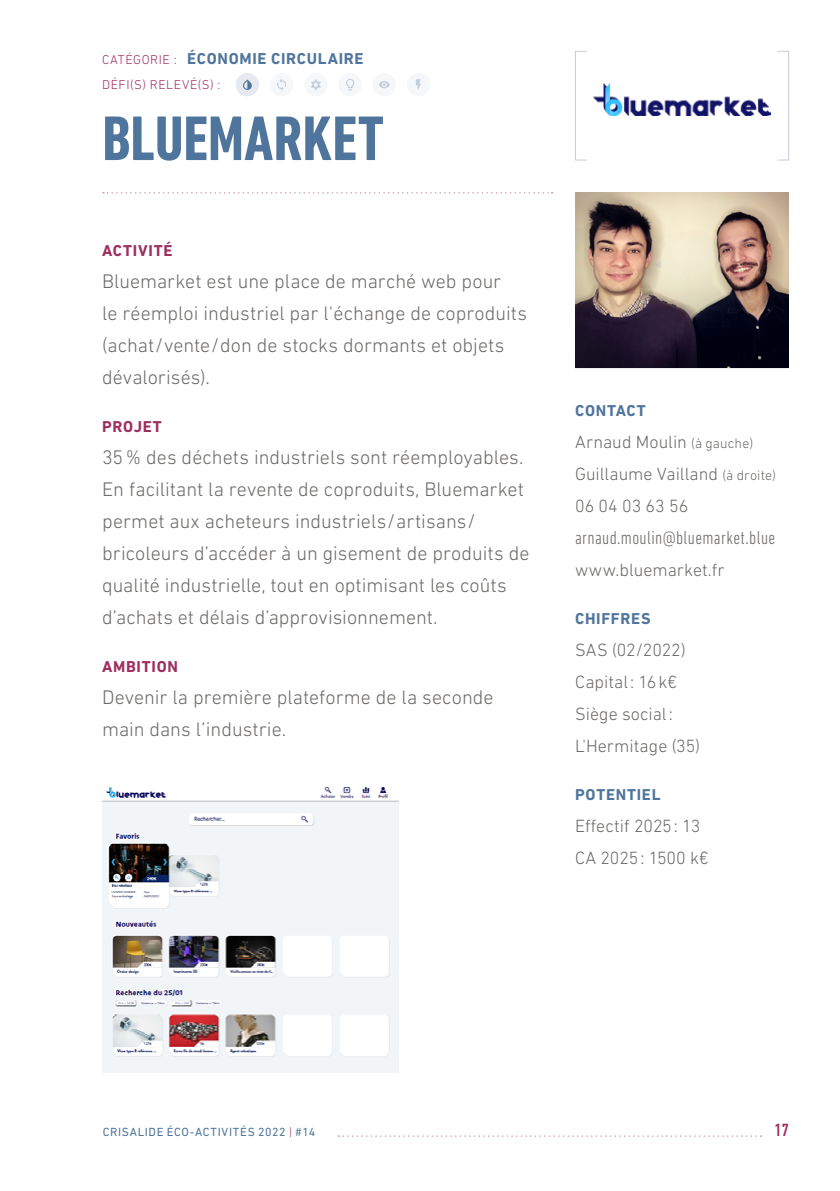
<style>
.page{position:relative;width:840px;height:1191px;background:#fff}
.page>*{position:absolute;margin:0;border:0;box-sizing:border-box;transform-origin:0 0}
.t1{font:700 condensed 64px "DIN Next LT Pro";color:#50759c}
.t2{font:300 20px/32px "DIN Next LT Pro";color:#6c6a68}
.t3{font:300 condensed 19px "DIN Next LT Pro";letter-spacing:.02em;color:#6c6a68}
.t4{font:300 18px/32px "DIN Next LT Pro";color:#6c6a68}
.t5{font:500 condensed 18px "DIN Next LT Pro";color:#9e2e60}
.t6{font:700 16px "DIN Next LT Pro";letter-spacing:.045em;color:#50759c}
.t7{font:700 16px "DIN Next LT Pro";letter-spacing:.05em;color:#9e2e60}
.t8{font:300 13px/25.4px "DIN Next LT Pro";letter-spacing:.045em;color:#9e2e60}
.t9{font:12px "DIN Next LT Pro";letter-spacing:.055em;color:#50759c}
.s1{font-size:14px}
.s2{font-weight:300;color:#9e2e60}
</style>
<div class="page">
<svg style="left:338px;top:1135px;width:423px;height:1px"></svg>
<svg style="left:103px;top:192px;width:449px;height:2px"></svg>
<div style="left:574px;top:51px;width:12px;height:109px;border:1px solid #c6cbdc"></div>
<div style="left:270px;top:74px;width:22px;height:22px;background:#f6f7f9;border-radius:50%"></div>
<div style="left:270px;top:73px;width:23px;height:23px;border:1px solid #e7e9f0;border-radius:50%"></div>
<svg style="left:277px;top:79px;width:9px;height:12px"></svg>
<div style="left:373px;top:74px;width:22px;height:22px;background:#f6f7f9;border-radius:50%"></div>
<div style="left:373px;top:73px;width:22px;height:23px;border:1px solid #e7e9f0;border-radius:50%"></div>
<svg style="left:379px;top:81px;width:10px;height:7px"></svg>
<div style="left:339px;top:74px;width:22px;height:22px;background:#f6f7f9;border-radius:50%"></div>
<div style="left:338px;top:73px;width:23px;height:23px;border:1px solid #e7e9f0;border-radius:50%"></div>
<svg style="left:346px;top:79px;width:8px;height:12px"></svg>
<div style="left:304px;top:74px;width:23px;height:22px;background:#f6f7f9;border-radius:50%"></div>
<div style="left:304px;top:73px;width:23px;height:23px;border:1px solid #e7e9f0;border-radius:50%"></div>
<svg style="left:311px;top:79px;width:9px;height:11px"></svg>
<div style="left:407px;top:74px;width:22px;height:22px;background:#f6f7f9;border-radius:50%"></div>
<div style="left:407px;top:73px;width:23px;height:23px;border:1px solid #e7e9f0;border-radius:50%"></div>
<svg style="left:416px;top:79px;width:5px;height:11px"></svg>
<div style="left:236px;top:74px;width:22px;height:22px;background:#e7e9f0;border-radius:50%"></div>
<div style="left:236px;top:73px;width:23px;height:23px;border:1px solid #e7e9f0;border-radius:50%"></div>
<svg style="left:243px;top:79px;width:9px;height:11px"></svg>
<img style="left:593px;top:83px;width:176px;height:32px">
<img style="left:575px;top:192px;width:213px;height:176px">
<img style="left:102px;top:787px;width:296px;height:285px">
<p class="t6" style="left:187px;top:49px;width:178px">ÉCONOMIE CIRCULAIRE</p>
<p class="t8" style="left:102px;top:47px;width:120px">CATÉGORIE :<br>DÉFI(S) RELEVÉ(S) :</p>
<h1 class="t1" style="left:102px;top:102px;width:283px">BLUEMARKET</h1>
<p class="t7" style="left:102px;top:241px;width:72px">ACTIVITÉ</p>
<p class="t2" style="left:102px;top:265px;width:426px">Bluemarket est une place de marché web pour<br>le réemploi industriel par l'échange de coproduits (achat/vente/don de stocks dormants et objets dévalorisés).</p>
<p class="t7" style="left:102px;top:417px;width:61px">PROJET</p>
<p class="t2" style="left:102px;top:441px;width:428px">35% des déchets industriels sont réemployables.<br>En facilitant la revente de coproduits, Bluemarket permet aux acheteurs industriels/artisans/ bricoleurs d’accéder à un gisement de produits de qualité industrielle, tout en optimisant les coûts d’achats et délais d’approvisionnement.</p>
<p class="t7" style="left:102px;top:657px;width:77px">AMBITION</p>
<p class="t2" style="left:102px;top:681px;width:393px">Devenir la première plateforme de la seconde main dans l’industrie.</p>
<p class="t6" style="left:574px;top:401px;width:72px">CONTACT</p>
<p class="t4" style="left:574px;top:426px;width:202px">Arnaud Moulin <span class="s1">(à gauche)<br></span>Guillaume Vailland <span class="s1">(à droite)<br></span>06 04 03 63 56</p>
<p class="t3" style="left:574px;top:527px;width:201px">arnaud.moulin@bluemarket.blue</p>
<p class="t4" style="left:574px;top:554px;width:151px">www.bluemarket.fr</p>
<p class="t6" style="left:574px;top:609px;width:77px">CHIFFRES</p>
<p class="t4" style="left:574px;top:634px;width:126px">SAS (02/2022)<br>Capital: 16k€<br>Siège social:<br>L'Hermitage (35)</p>
<p class="t6" style="left:574px;top:785px;width:87px">POTENTIEL</p>
<p class="t4" style="left:574px;top:810px;width:135px">Effectif 2025: 13<br>CA 2025: 1500 k€</p>
<p class="t9" style="left:103px;top:1125px;width:214px">CRISALIDE ÉCO-ACTIVITÉS 2022 <span class="s2">|</span> #14</p>
<p class="t5" style="left:774px;top:1120px;width:16px">17</p>
</div>
